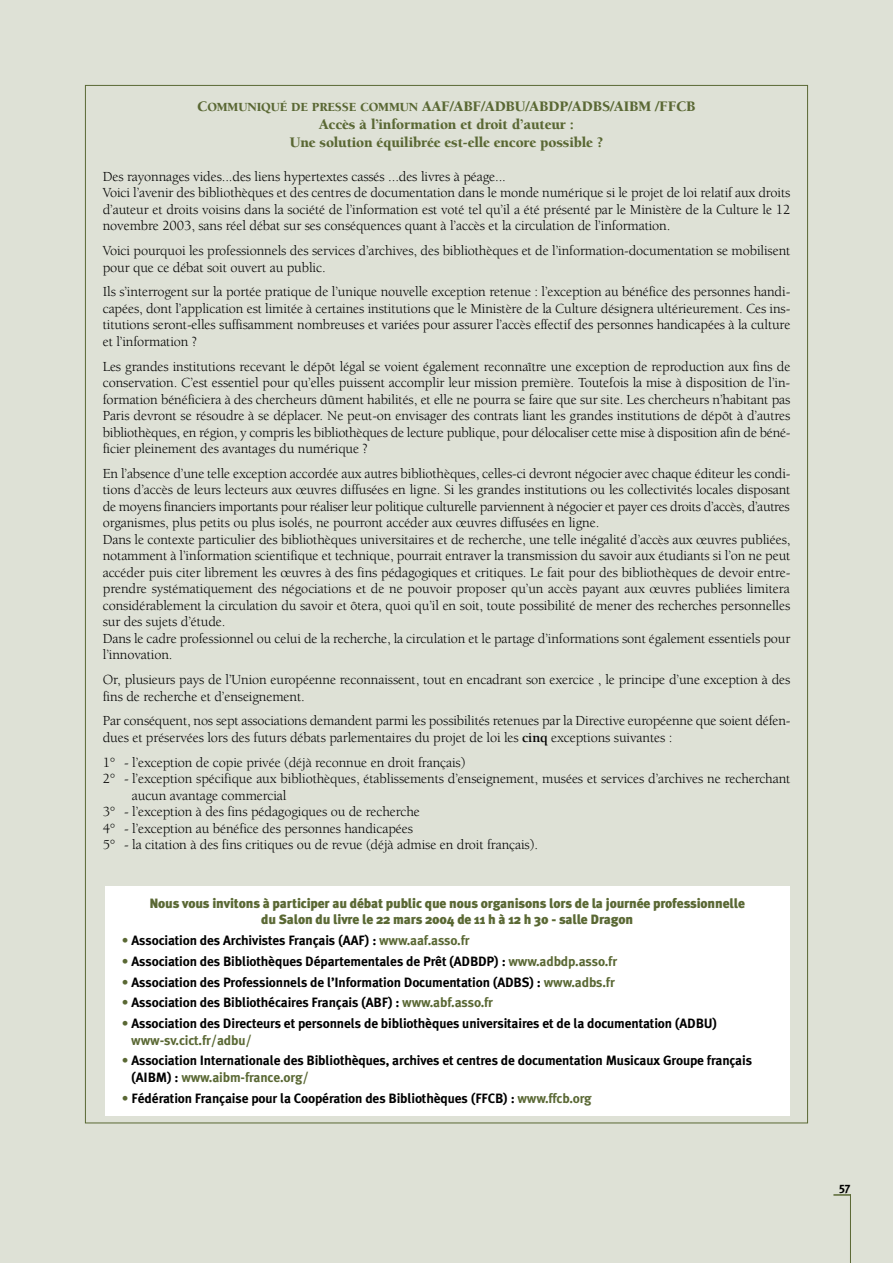
<style>
.page{position:relative;width:893px;height:1263px;background:#dee1d6}
.page>*{position:absolute;margin:0;border:0;box-sizing:border-box;transform-origin:0 0}
.t1{font:900 15px/18px "Berkeley";letter-spacing:-.01em;color:#5a6834;text-align:center}
.t2{font:14.25px/16.5px "Berkeley";letter-spacing:-.01em;color:#000}
.t3{font:700 13.5px/16.5px "Meta Plus";letter-spacing:-.01em;color:#000}
.t4{font:900 13.5px/16.5px "Meta Plus";letter-spacing:-.01em;color:#5a6834;text-align:center}
.t5{font:700 12px "Meta Plus";color:#000}
.s1{font-size:12.75px}
.s2{font-weight:700}
.s3{color:#5a6834}
</style>
<div class="page">
<hr style="left:850px;top:1194px;width:1px;height:69px;background:#5a6834">
<svg style="left:833px;top:1194px;width:17px;height:2px"></svg>
<div style="left:105px;top:887px;width:684px;height:229px;background:#fff"></div>
<p class="t1" style="left:197px;top:99px;width:500px">C<span class="s1">OMMUNIQUÉ DE PRESSE COMMUN</span> AAF/ABF/ADBU/ABDP/ADBS/AIBM /FFCB<br>Accès à l’information et droit d’auteur :<br>Une solution équilibrée est-elle encore possible ?</p>
<p class="t2" style="left:103px;top:169px;width:689px">Des rayonnages vides...des liens hypertextes cassés ...des livres à péage...<br>Voici l’avenir des bibliothèques et des centres de documentation dans le monde numérique si le projet de loi relatif aux droits d’auteur et droits voisins dans la société de l’information est voté tel qu’il a été présenté par le Ministère de la Culture le 12 novembre 2003, sans réel débat sur ses conséquences quant à l’accès et la circulation de l’information.</p>
<p class="t2" style="left:103px;top:244px;width:689px">Voici pourquoi les professionnels des services d’archives, des bibliothèques et de l’information-documentation se mobilisent pour que ce débat soit ouvert au public.</p>
<p class="t2" style="left:103px;top:285px;width:689px;text-align:justify">Ils s’interrogent sur la portée pratique de l’unique nouvelle exception retenue : l’exception au bénéfice des personnes handi&shy;capées, dont l’application est limitée à certaines institutions que le Ministère de la Culture désignera ultérieurement. Ces ins&shy;titutions seront-elles suffisamment nombreuses et variées pour assurer l’accès effectif des personnes handicapées à la culture et l’information ?</p>
<p class="t2" style="left:103px;top:359px;width:689px;text-align:justify">Les grandes institutions recevant le dépôt légal se voient également reconnaître une exception de reproduction aux fins de conservation. C’est essentiel pour qu’elles puissent accomplir leur mission première. Toutefois la mise à disposition de l’in&shy;formation bénéficiera à des chercheurs dûment habilités, et elle ne pourra se faire que sur site. Les chercheurs n’habitant pas Paris devront se résoudre à se déplacer. Ne peut-on envisager des contrats liant les grandes institutions de dépôt à d’autres bibliothèques, en région, y compris les bibliothèques de lecture publique, pour délocaliser cette mise à disposition afin de béné&shy;ficier pleinement des avantages du numérique ?</p>
<p class="t2" style="left:103px;top:466px;width:689px">En l’absence d’une telle exception accordée aux autres bibliothèques, celles-ci devront négocier avec chaque éditeur les condi&shy;tions d’accès de leurs lecteurs aux œuvres diffusées en ligne. Si les grandes institutions ou les collectivités locales disposant de moyens financiers importants pour réaliser leur politique culturelle parviennent à négocier et payer ces droits d’accès, d’autres organismes, plus petits ou plus isolés, ne pourront accéder aux œuvres diffusées en ligne.<br>Dans le contexte particulier des bibliothèques universitaires et de recherche, une telle inégalité d’accès aux œuvres publiées, notamment à l’information scientifique et technique, pourrait entraver la transmission du savoir aux étudiants si l’on ne peut accéder puis citer librement les œuvres à des fins pédagogiques et critiques. Le fait pour des bibliothèques de devoir entre&shy;prendre systématiquement des négociations et de ne pouvoir proposer qu’un accès payant aux œuvres publiées limitera considérablement la circulation du savoir et ôtera, quoi qu’il en soit, toute possibilité de mener des recherches personnelles sur des sujets d’étude.<br>Dans le cadre professionnel ou celui de la recherche, la circulation et le partage d’informations sont également essentiels pour l’innovation.</p>
<p class="t2" style="left:103px;top:673px;width:689px">Or, plusieurs pays de l’Union européenne reconnaissent, tout en encadrant son exercice , le principe d’une exception à des fins de recherche et d’enseignement.</p>
<p class="t2" style="left:103px;top:714px;width:689px">Par conséquent, nos sept associations demandent parmi les possibilités retenues par la Directive européenne que soient défen&shy;dues et préservées lors des futurs débats parlementaires du projet de loi les <span class="s2">cinq</span> exceptions suivantes :</p>
<p class="t2" style="left:103px;top:755px;width:364px">1° - l’exception de copie privée (déjà reconnue en droit français)</p>
<p class="t2" style="left:103px;top:772px;width:689px">2° - l’exception spécifique aux bibliothèques, établissements d’enseignement, musées et services d’archives ne recherchant</p>
<p class="t2" style="left:132px;top:788px;width:156px">aucun avantage commercial</p>
<p class="t2" style="left:103px;top:805px;width:319px">3° - l’exception à des fins pédagogiques ou de recherche</p>
<p class="t2" style="left:103px;top:821px;width:312px">4° - l’exception au bénéfice des personnes handicapées</p>
<p class="t2" style="left:103px;top:838px;width:437px">5° - la citation à des fins critiques ou de revue (déjà admise en droit français).</p>
<p class="t4" style="left:149px;top:895px;width:597px">Nous vous invitons à participer au débat public que nous organisons lors de la journée professionnelle du Salon du livre le 22 mars 2004 de 11 h à 12 h 30 - salle Dragon</p>
<p class="t3" style="left:122px;top:932px;width:349px"><span class="s3">•</span> Association des Archivistes Français (AAF) : <span class="s3">www.aaf.asso.fr</span></p>
<p class="t3" style="left:122px;top:953px;width:497px"><span class="s3">•</span> Association des Bibliothèques Départementales de Prêt (ADBDP) : <span class="s3">www.adbdp.asso.fr</span></p>
<p class="t3" style="left:122px;top:974px;width:495px"><span class="s3">•</span> Association des Professionnels de l’Information Documentation (ADBS) : <span class="s3">www.adbs.fr</span></p>
<p class="t3" style="left:122px;top:994px;width:373px"><span class="s3">•</span> Association des Bibliothécaires Français (ABF) : <span class="s3">www.abf.asso.fr</span></p>
<p class="t3" style="left:131px;top:1015px;width:587px;text-indent:-10px"><span class="s3">•</span> Association des Directeurs et personnels de bibliothèques universitaires et de la documentation (ADBU) <span class="s3">www-sv.cict.fr/adbu/</span></p>
<p class="t3" style="left:131px;top:1052px;width:622px;text-indent:-10px"><span class="s3">•</span> Association Internationale des Bibliothèques, archives et centres de documentation Musicaux Groupe français (AIBM) : <span class="s3">www.aibm-france.org/</span></p>
<p class="t3" style="left:122px;top:1090px;width:472px"><span class="s3">•</span> Fédération Française pour la Coopération des Bibliothèques (FFCB) : <span class="s3">www.ffcb.org</span></p>
<p class="t5" style="left:839px;top:1179px;width:13px">57</p>
</div>
